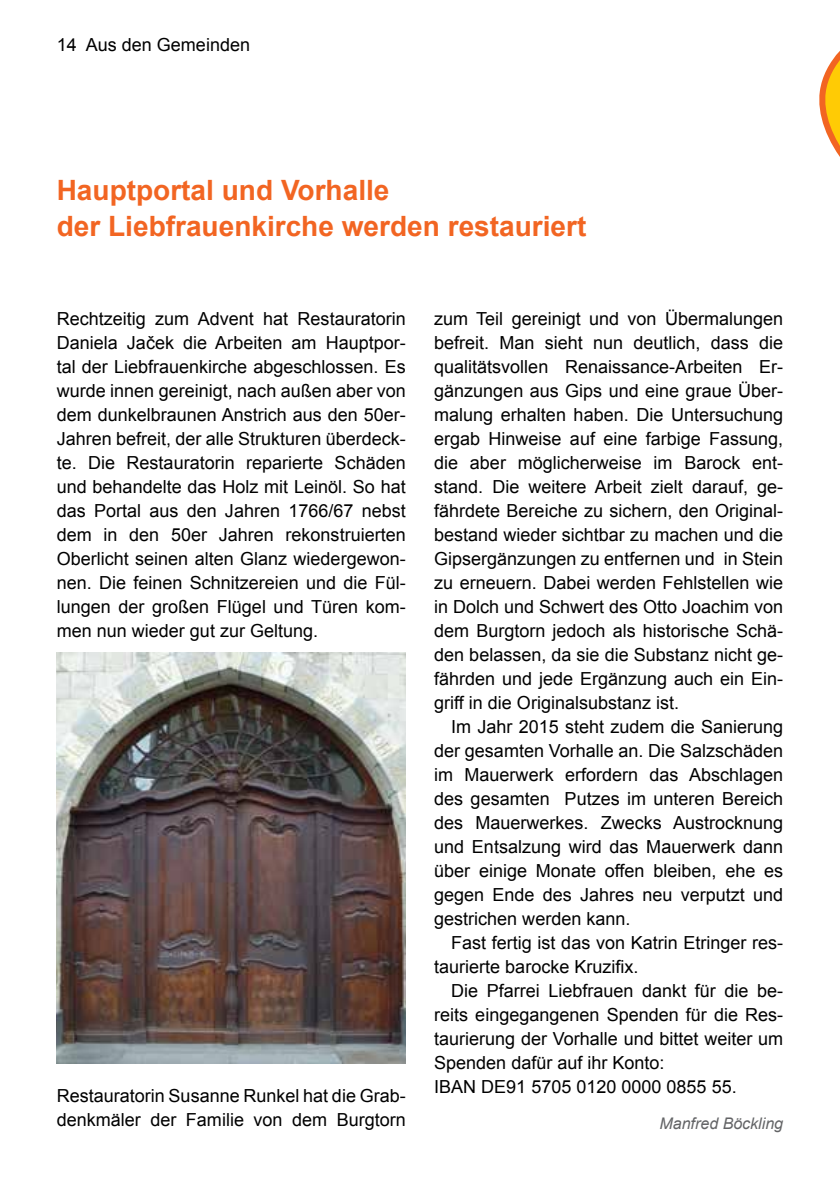
<style>
.page{position:relative;width:840px;height:1191px;background:#fff}
.page>*{position:absolute;margin:0;border:0;box-sizing:border-box;transform-origin:0 0}
.t1{font:700 28px/36px "Arial";color:#f26522}
.t2{font:18px/24px "Arial";color:#000;text-align:justify}
.t3{font:italic 16px "Arial";color:#636466}
</style>
<div class="page">
<svg style="left:819px;top:52px;width:20px;height:104px"></svg>
<img style="left:57px;top:652px;width:348px;height:411px">
<p class="t2" style="left:57px;top:33px;width:195px">14 Aus den Gemeinden</p>
<h1 class="t1" style="left:57px;top:173px;width:531px">Hauptportal und Vorhalle<br>der Liebfrauenkirche werden restauriert</h1>
<p class="t2" style="left:57px;top:307px;width:350px">Rechtzeitig zum Advent hat Restauratorin Daniela Jaček die Arbeiten am Hauptpor&shy;tal der Liebfrauenkirche abgeschlossen. Es wurde innen gereinigt, nach außen aber von dem dunkelbraunen Anstrich aus den 50er-Jahren befreit, der alle Strukturen überdeck&shy;te. Die Restauratorin reparierte Schäden und behandelte das Holz mit Leinöl. So hat das Portal aus den Jahren 1766/67 nebst dem in den 50er Jahren rekonstruierten Oberlicht seinen alten Glanz wiedergewon&shy;nen. Die feinen Schnitzereien und die Fül&shy;lungen der großen Flügel und Türen kom&shy;men nun wieder gut zur Geltung.</p>
<p class="t2" style="left:434px;top:307px;width:350px">zum Teil gereinigt und von Übermalungen befreit. Man sieht nun deutlich, dass die qualitätsvollen Renaissance-Arbeiten Er&shy;gänzungen aus Gips und eine graue Über&shy;malung erhalten haben. Die Untersuchung ergab Hinweise auf eine farbige Fassung, die aber möglicherweise im Barock ent&shy;stand. Die weitere Arbeit zielt darauf, ge&shy;fährdete Bereiche zu sichern, den Original&shy;bestand wieder sichtbar zu machen und die Gipsergänzungen zu entfernen und in Stein zu erneuern. Dabei werden Fehlstellen wie in Dolch und Schwert des Otto Joachim von dem Burgtorn jedoch als historische Schä&shy;den belassen, da sie die Substanz nicht ge&shy;fährden und jede Ergänzung auch ein Ein&shy;griff in die Originalsubstanz ist.</p>
<p class="t2" style="left:434px;top:715px;width:350px;text-indent:17px">Im Jahr 2015 steht zudem die Sanierung der gesamten Vorhalle an. Die Salzschäden im Mauerwerk erfordern das Abschlagen des gesamten Putzes im unteren Bereich des Mauerwerkes. Zwecks Austrocknung und Entsalzung wird das Mauerwerk dann über einige Monate offen bleiben, ehe es gegen Ende des Jahres neu verputzt und gestrichen werden kann.</p>
<p class="t2" style="left:434px;top:931px;width:350px;text-indent:17px">Fast fertig ist das von Katrin Etringer res&shy;taurierte barocke Kruzifix.</p>
<p class="t2" style="left:434px;top:979px;width:350px;text-align:left;text-indent:17px">Die Pfarrei Liebfrauen dankt für die be&shy;reits eingegangenen Spenden für die Res&shy;taurierung der Vorhalle und bittet weiter um Spenden dafür auf ihr Konto:<br>IBAN DE91 5705 0120 0000 0855 55.</p>
<p class="t3" style="left:659px;top:1113px;width:125px">Manfred Böckling</p>
<p class="t2" style="left:57px;top:1083px;width:350px">Restauratorin Susanne Runkel hat die Grab&shy;denkmäler der Familie von dem Burgtorn</p>
</div>
